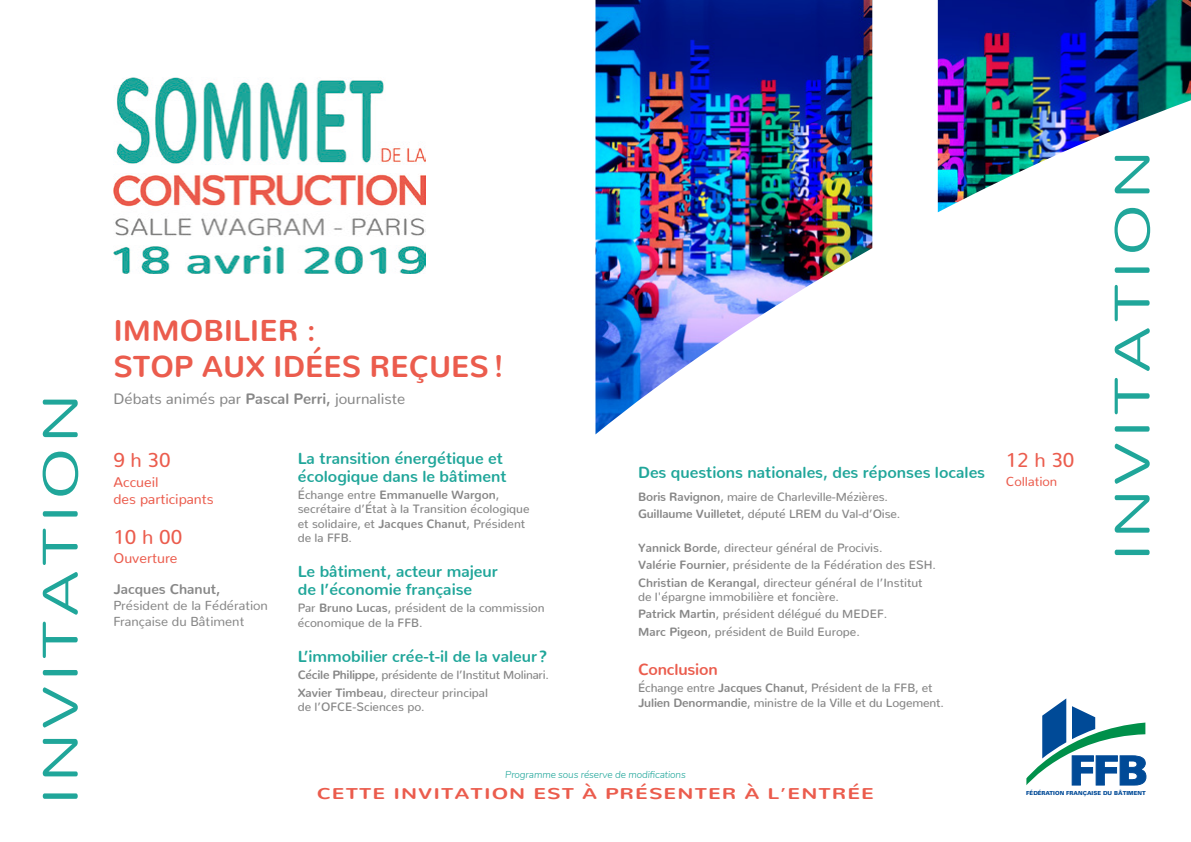
<style>
.page{position:relative;width:1191px;height:842px;background:#fff}
.page>*{position:absolute;margin:0;border:0;box-sizing:border-box;transform-origin:0 0}
.t1{font:300 50.3px "Nunito";letter-spacing:.06em;color:#20a69a;scale:1.35 1}
.t2{font:700 30px/36px "Nunito";color:#eb5c4d}
.t3{font:20px "Nunito";color:#eb5c4d}
.t4{font:700 16px/18px "Nunito";color:#20a69a}
.t5{font:700 16px "Nunito";letter-spacing:-.01em;color:#eb5c4d}
.t6{font:700 15.5px "Nunito";letter-spacing:.05em;color:#eb5c4d;scale:1.35 1}
.t7{font:15px "Nunito";color:#878787}
.t8{font:14px/16.8px "Nunito";color:#eb5c4d}
.t9{font:700 14px "Nunito";color:#878787}
.t10{font:13px/15.6px "Nunito";color:#878787}
.t11{font:13px "Nunito";color:#eb5c4d}
.t12{font:500 12px/14.4px "Nunito";color:#878787}
.t13{font:500 12px/17.2px "Nunito";letter-spacing:-.02em;color:#878787}
.t14{font:italic 300 10px "Nunito";letter-spacing:-.01em;color:#20a69a}
.t15{font:900 5.5px "Univers";color:#004a97}
.s1{font-weight:700}
.s2{font-weight:500}
</style>
<div class="page">
<img style="left:595px;top:0;width:277px;height:434px">
<img style="left:937px;top:0;width:254px;height:212px">
<svg style="left:1026px;top:698px;width:120px;height:88px"></svg>
<img style="left:113px;top:77px;width:312px;height:196px">
<h1 class="t1" style="left:18px;top:806px;width:307px;rotate:-90deg">INVITATION</h1>
<h2 class="t2" style="left:113px;top:309px;width:392px">IMMOBILIER :<br>STOP AUX IDÉES REÇUES!</h2>
<p class="t7" style="left:113px;top:385px;width:293px">Débats animés par <span class="s1">Pascal Perri,</span> journaliste</p>
<h3 class="t3" style="left:113px;top:443px;width:59px">9 h 30</h3>
<p class="t8" style="left:113px;top:472px;width:102px">Accueil<br>des participants</p>
<h3 class="t3" style="left:113px;top:519px;width:70px">10 h 00</h3>
<p class="t8" style="left:113px;top:548px;width:66px">Ouverture</p>
<p class="t9" style="left:113px;top:577px;width:109px">Jacques Chanut,</p>
<p class="t10" style="left:113px;top:596px;width:156px">Président de la Fédération<br>Française du Bâtiment</p>
<h3 class="t4" style="left:298px;top:447px;width:210px">La transition énergétique et écologique dans le bâtiment</h3>
<p class="t12" style="left:298px;top:486px;width:233px">Échange entre <span class="s1">Emmanuelle Wargon</span>, secrétaire d’État à la Transition écologique et solidaire, et <span class="s1">Jacques Chanut</span>, Président de la FFB.</p>
<h3 class="t4" style="left:298px;top:561px;width:202px">Le bâtiment, acteur majeur de l’économie française</h3>
<p class="t12" style="left:298px;top:600px;width:248px">Par <span class="s1">Bruno Lucas</span>, président de la commission économique de la FFB.</p>
<h3 class="t4" style="left:298px;top:646px;width:251px">L’immobilier crée-t-il de la valeur?</h3>
<p class="t13" style="left:298px;top:665px;width:253px"><span class="s1">Cécile Philippe</span>, présidente de l’Institut Molinari.<br><span class="s1">Xavier Timbeau</span>, directeur principal</p>
<p class="t12" style="left:298px;top:698px;width:128px">de l’OFCE-Sciences po.</p>
<h3 class="t4" style="left:638px;top:461px;width:348px">Des questions nationales, des réponses locales</h3>
<p class="t12" style="left:638px;top:486px;width:264px;line-height:17.2px"><span class="s1">Boris Ravignon</span>, maire de Charleville-Mézières.<br><span class="s1">Guillaume Vuilletet</span>, député LREM du Val-d’Oise.</p>
<p class="t12" style="left:638px;top:538px;width:299px;line-height:17.2px"><span class="s1">Yannick Borde</span>, directeur général de Procivis.<br><span class="s1">Valérie Fournier</span>, présidente de la Fédération des ESH.<br><span class="s1">Christian de Kerangal</span>, directeur généraI de l’Institut</p>
<p class="t12" style="left:638px;top:587px;width:251px;line-height:17.2px">de l'épargne immobilière et foncière.<br><span class="s1">Patrick Martin</span>, président délégué du MEDEF.<br><span class="s1">Marc Pigeon</span>, président de Build Europe.</p>
<h3 class="t5" style="left:638px;top:655px;width:81px">Conclusion</h3>
<p class="t12" style="left:638px;top:679px;width:307px">Échange entre <span class="s1">Jacques Chanut</span>, Président de la FFB, et<br><span class="s1">Julien Denormandie</span>, ministre de la Ville et du Logement.</p>
<h3 class="t3" style="left:1005px;top:443px;width:70px">12 h 30</h3>
<p class="t11" style="left:1005px;top:470px;width:53px">Collation</p>
<h1 class="t1" style="left:1089px;top:562px;width:307px;rotate:-90deg">INVITATION</h1>
<p class="t14" style="left:505px;top:767px;width:182px">Programme sous réserve de modifications</p>
<p class="t6" style="left:317px;top:780px;width:414px">CETTE INVITATION EST À PRÉSENTER À L<span class="s2">’</span>ENTRÉE</p>
<p class="t15" style="left:1026px;top:789px;width:121px">FÉDÉRATION FRANÇAISE DU BÂTIMENT</p>
</div>
